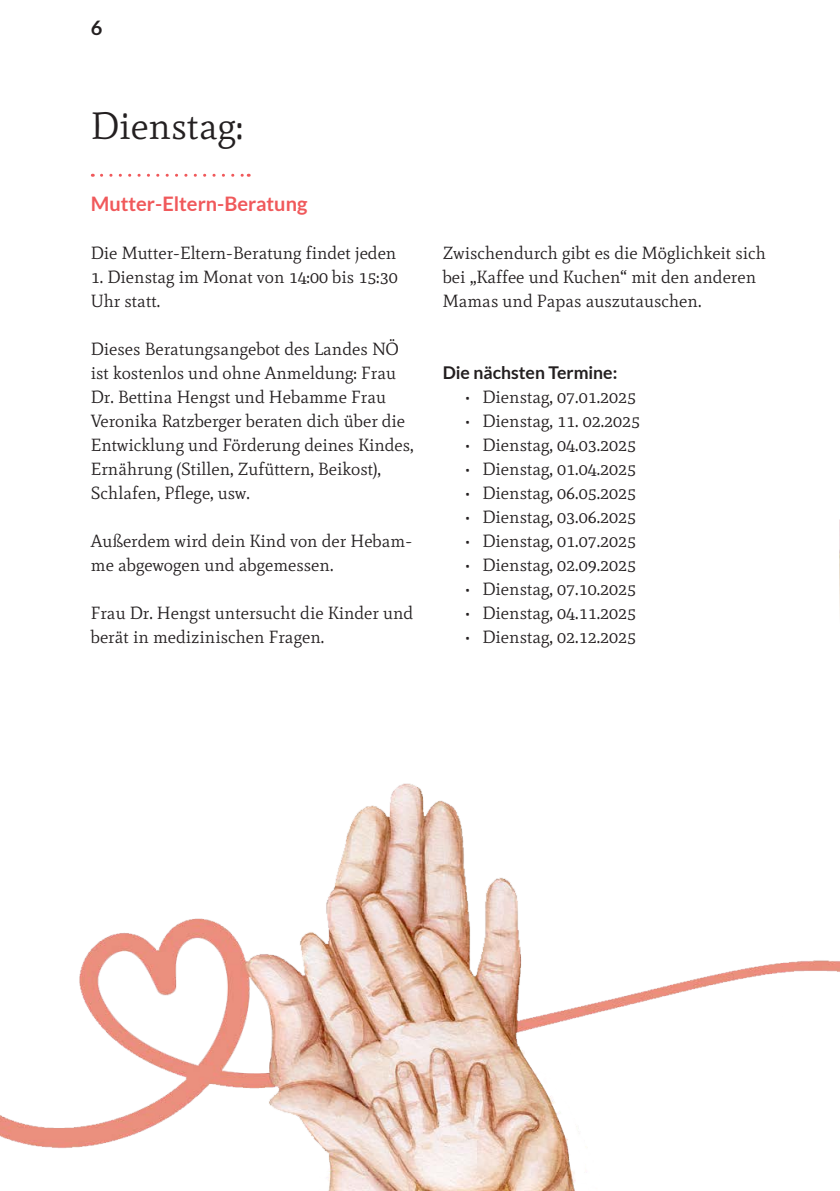
<style>
.page{position:relative;width:840px;height:1191px;background:#fff}
.page>*{position:absolute;margin:0;border:0;box-sizing:border-box;transform-origin:0 0}
.HL2{font:38px "Mate";color:#231f20}
.HL3_Einspaltig{font:700 20px "Lato";color:#f0595b}
.t1{font:700 20px "Lato";color:#231f20}
.fluss_ohne_Einzug{font:17.6px/24px "Mate";color:#231f20}
.fluss_ohne_Einzug-2{font:700 17.6px "Lato";color:#231f20}
</style>
<div class="page">
<img style="left:839px;top:519px;width:1px;height:95px">
<svg style="left:101px;top:174px;width:148px;height:3px"></svg>
<img style="left:0;top:783px;width:839px;height:408px">
<p class="t1" style="left:91px;top:16px;width:13px">6</p>
<p class="HL2" style="left:91px;top:103px;width:154px">Dienstag:</p>
<p class="HL3_Einspaltig" style="left:91px;top:192px;width:218px">Mutter-Eltern-Beratung</p>
<p class="fluss_ohne_Einzug" style="left:91px;top:241px;width:307px">Die Mutter-Eltern-Beratung findet jeden</p>
<p class="fluss_ohne_Einzug" style="left:91px;top:265px;width:308px">1. Dienstag im Monat von 14:00 bis 15:30<br>Uhr statt.</p>
<p class="fluss_ohne_Einzug" style="left:91px;top:337px;width:324px">Dieses Beratungsangebot des Landes NÖ ist kostenlos und ohne Anmeldung: Frau Dr. Bettina Hengst und Hebamme Frau Veronika Ratzberger beraten dich über die Entwicklung und Förderung deines Kindes, Ernährung (Stillen, Zufüttern, Beikost), Schlafen, Pflege, usw.</p>
<p class="fluss_ohne_Einzug" style="left:91px;top:529px;width:323px">Außerdem wird dein Kind von der Hebam&shy;me abgewogen und abgemessen.</p>
<p class="fluss_ohne_Einzug" style="left:91px;top:601px;width:324px">Frau Dr. Hengst untersucht die Kinder und berät in medizinischen Fragen.</p>
<p class="fluss_ohne_Einzug" style="left:442px;top:241px;width:325px">Zwischendurch gibt es die Möglichkeit sich bei „Kaffee und Kuchen“ mit den anderen<br>Mamas und Papas auszutauschen.</p>
<p class="fluss_ohne_Einzug-2" style="left:442px;top:362px;width:176px">Die nächsten Termine:</p>
<p class="fluss_ohne_Einzug" style="left:465px;top:385px;width:172px">• Dienstag, 07.01.2025</p>
<p class="fluss_ohne_Einzug" style="left:465px;top:409px;width:176px">• Dienstag, 11. 02.2025</p>
<p class="fluss_ohne_Einzug" style="left:465px;top:433px;width:172px">• Dienstag, 04.03.2025</p>
<p class="fluss_ohne_Einzug" style="left:465px;top:457px;width:172px">• Dienstag, 01.04.2025</p>
<p class="fluss_ohne_Einzug" style="left:465px;top:481px;width:172px">• Dienstag, 06.05.2025</p>
<p class="fluss_ohne_Einzug" style="left:465px;top:505px;width:172px">• Dienstag, 03.06.2025</p>
<p class="fluss_ohne_Einzug" style="left:465px;top:529px;width:172px">• Dienstag, 01.07.2025</p>
<p class="fluss_ohne_Einzug" style="left:465px;top:553px;width:172px">• Dienstag, 02.09.2025</p>
<p class="fluss_ohne_Einzug" style="left:465px;top:577px;width:172px">• Dienstag, 07.10.2025</p>
<p class="fluss_ohne_Einzug" style="left:465px;top:601px;width:172px">• Dienstag, 04.11.2025</p>
<p class="fluss_ohne_Einzug" style="left:465px;top:625px;width:172px">• Dienstag, 02.12.2025</p>
</div>
